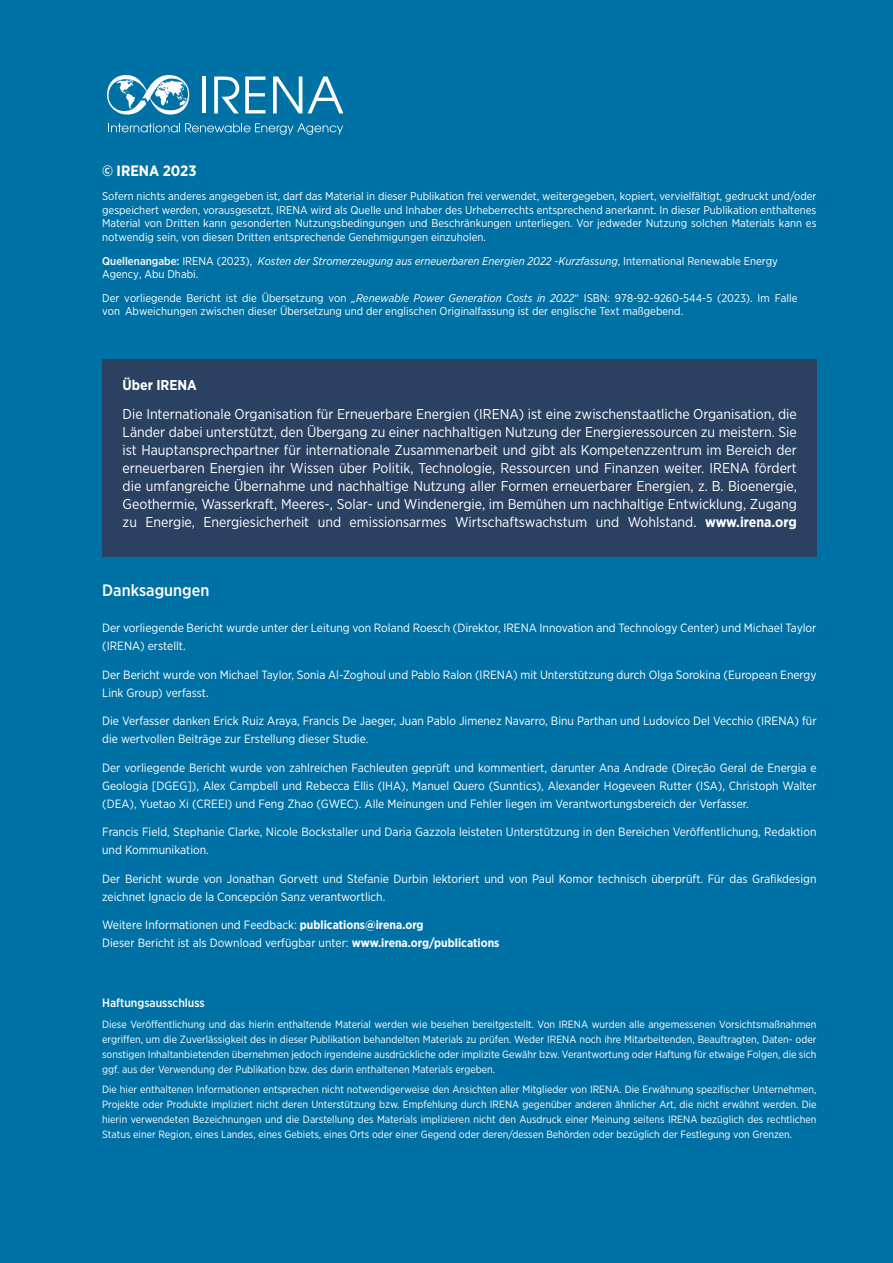
<style>
.page{position:relative;width:893px;height:1263px;background:#0071a5}
.page>*{position:absolute;margin:0;border:0;box-sizing:border-box;transform-origin:0 0}
.t1{font:500 16.5px "Gotham Narrow";color:#fff}
.t2{font:700 15px "Gotham Narrow";color:#fff}
.t3{font:14.25px/18px "Gotham Narrow";color:#fff;text-align:justify}
.t4{font:700 14.25px "Gotham Narrow";color:#fff}
.t5{font:12px/18px "Gotham Narrow";color:#fff}
.t6{font:500 12px "Gotham Narrow";color:#fff}
.t7{font:11.25px/13.5px "Gotham Narrow";color:#fff;text-align:justify}
.t8{font:italic 11.25px/13.4px "Gotham Narrow";color:#fff}
.t9{font:10.5px/15px "Gotham Narrow";color:#fff;text-align:justify}
.s1{font-weight:500;font-style:normal}
.s2{font-style:normal}
.s3{font-style:italic}
.s4{font-weight:700}
</style>
<div class="page">
<svg style="left:107px;top:75px;width:82px;height:40px"></svg>
<svg style="left:108px;top:123px;width:235px;height:12px"></svg>
<hr style="left:202px;top:77px;width:4px;height:36px;background:#fff">
<svg style="left:214px;top:77px;width:25px;height:36px"></svg>
<svg style="left:245px;top:77px;width:20px;height:36px"></svg>
<svg style="left:273px;top:77px;width:29px;height:36px"></svg>
<svg style="left:308px;top:77px;width:35px;height:36px"></svg>
<div style="left:102px;top:359px;width:714px;height:198px;background:#2a4162"></div>
<p class="t2" style="left:102px;top:161px;width:96px">© IRENA 2023</p>
<p class="t7" style="left:102px;top:189px;width:716px">Sofern nichts anderes angegeben ist, darf das Material in dieser Publikation frei verwendet, weitergegeben, kopiert, vervielfältigt, gedruckt und/oder gespeichert werden, vorausgesetzt, IRENA wird als Quelle und Inhaber des Urheberrechts entsprechend anerkannt. In dieser Publikation enthaltenes Material von Dritten kann gesonderten Nutzungsbedingungen und Beschränkungen unterliegen. Vor jedweder Nutzung solchen Materials kann es notwendig sein, von diesen Dritten entsprechende Genehmigungen einzuholen.</p>
<p class="t8" style="left:102px;top:254px;width:677px"><span class="s1">Quellenangabe:</span> <span class="s2">IRENA (2023),</span> Kosten der Stromerzeugung aus erneuerbaren Energien 2022 -Kurzfassung<span class="s2">, International Renewable Energy<br>Agency, Abu Dhabi.</span></p>
<p class="t7" style="left:102px;top:291px;width:697px">Der vorliegende Bericht ist die Übersetzung von <span class="s3">„Renewable Power Generation Costs in 2022</span>“ ISBN: 978-92-9260-544-5 (2023). Im Falle von Abweichungen zwischen dieser Übersetzung und der englischen Originalfassung ist der englische Text maßgebend.</p>
<p class="t4" style="left:123px;top:376px;width:76px">Über IRENA</p>
<p class="t3" style="left:123px;top:404px;width:676px">Die Internationale Organisation für Erneuerbare Energien (IRENA) ist eine zwischenstaatliche Organisation, die Länder dabei unterstützt, den Übergang zu einer nachhaltigen Nutzung der Energieressourcen zu meistern. Sie ist Hauptansprechpartner für internationale Zusammenarbeit und gibt als Kompetenzzentrum im Bereich der erneuerbaren Energien ihr Wissen über Politik, Technologie, Ressourcen und Finanzen weiter. IRENA fördert die umfangreiche Übernahme und nachhaltige Nutzung aller Formen erneuerbarer Energien, z. B. Bioenergie, Geothermie, Wasserkraft, Meeres-, Solar- und Windenergie, im Bemühen um nachhaltige Entwicklung, Zugang zu Energie, Energiesicherheit und emissionsarmes Wirtschaftswachstum und Wohlstand. <span class="s4">www.irena.org</span></p>
<h1 class="t1" style="left:102px;top:580px;width:109px">Danksagungen</h1>
<p class="t5" style="left:102px;top:619px;width:716px">Der vorliegende Bericht wurde unter der Leitung von Roland Roesch (Direktor, IRENA Innovation and Technology Center) und Michael Taylor (IRENA) erstellt.</p>
<p class="t5" style="left:102px;top:665px;width:716px">Der Bericht wurde von Michael Taylor, Sonia Al-Zoghoul und Pablo Ralon (IRENA) mit Unterstützung durch Olga Sorokina (European Energy<br>Link Group) verfasst.</p>
<p class="t5" style="left:102px;top:712px;width:716px">Die Verfasser danken Erick Ruiz Araya, Francis De Jaeger, Juan Pablo Jimenez Navarro, Binu Parthan und Ludovico Del Vecchio (IRENA) für die wertvollen Beiträge zur Erstellung dieser Studie.</p>
<p class="t5" style="left:102px;top:758px;width:716px;text-align:justify">Der vorliegende Bericht wurde von zahlreichen Fachleuten geprüft und kommentiert, darunter Ana Andrade (Direção Geral de Energia e Geologia [DGEG]), Alex Campbell und Rebecca Ellis (IHA), Manuel Quero (Sunntics), Alexander Hogeveen Rutter (ISA), Christoph Walter (DEA), Yuetao Xi (CREEI) und Feng Zhao (GWEC). Alle Meinungen und Fehler liegen im Verantwortungsbereich der Verfasser.</p>
<p class="t5" style="left:102px;top:823px;width:716px">Francis Field, Stephanie Clarke, Nicole Bockstaller und Daria Gazzola leisteten Unterstützung in den Bereichen Veröffentlichung, Redaktion und Kommunikation.</p>
<p class="t5" style="left:102px;top:869px;width:716px">Der Bericht wurde von Jonathan Gorvett und Stefanie Durbin lektoriert und von Paul Komor technisch überprüft. Für das Grafikdesign zeichnet Ignacio de la Concepción Sanz verantwortlich.</p>
<p class="t5" style="left:102px;top:916px;width:399px">Weitere Informationen und Feedback: <span class="s4">publications@irena.org<br></span>Dieser Bericht ist als Download verfügbar unter: <span class="s4">www.irena.org/publications</span></p>
<p class="t6" style="left:102px;top:995px;width:104px">Haftungsausschluss</p>
<p class="t9" style="left:102px;top:1017px;width:716px">Diese Veröffentlichung und das hierin enthaltende Material werden wie besehen bereitgestellt. Von IRENA wurden alle angemessenen Vorsichtsmaßnahmen ergriffen, um die Zuverlässigkeit des in dieser Publikation behandelten Materials zu prüfen. Weder IRENA noch ihre Mitarbeitenden, Beauftragten, Daten- oder sonstigen Inhaltanbietenden übernehmen jedoch irgendeine ausdrückliche oder implizite Gewähr bzw. Verantwortung oder Haftung für etwaige Folgen, die sich ggf. aus der Verwendung der Publikation bzw. des darin enthaltenen Materials ergeben.</p>
<p class="t9" style="left:102px;top:1082px;width:716px">Die hier enthaltenen Informationen entsprechen nicht notwendigerweise den Ansichten aller Mitglieder von IRENA. Die Erwähnung spezifischer Unternehmen, Projekte oder Produkte impliziert nicht deren Unterstützung bzw. Empfehlung durch IRENA gegenüber anderen ähnlicher Art, die nicht erwähnt werden. Die hierin verwendeten Bezeichnungen und die Darstellung des Materials implizieren nicht den Ausdruck einer Meinung seitens IRENA bezüglich des rechtlichen Status einer Region, eines Landes, eines Gebiets, eines Orts oder einer Gegend oder deren/dessen Behörden oder bezüglich der Festlegung von Grenzen.</p>
</div>
